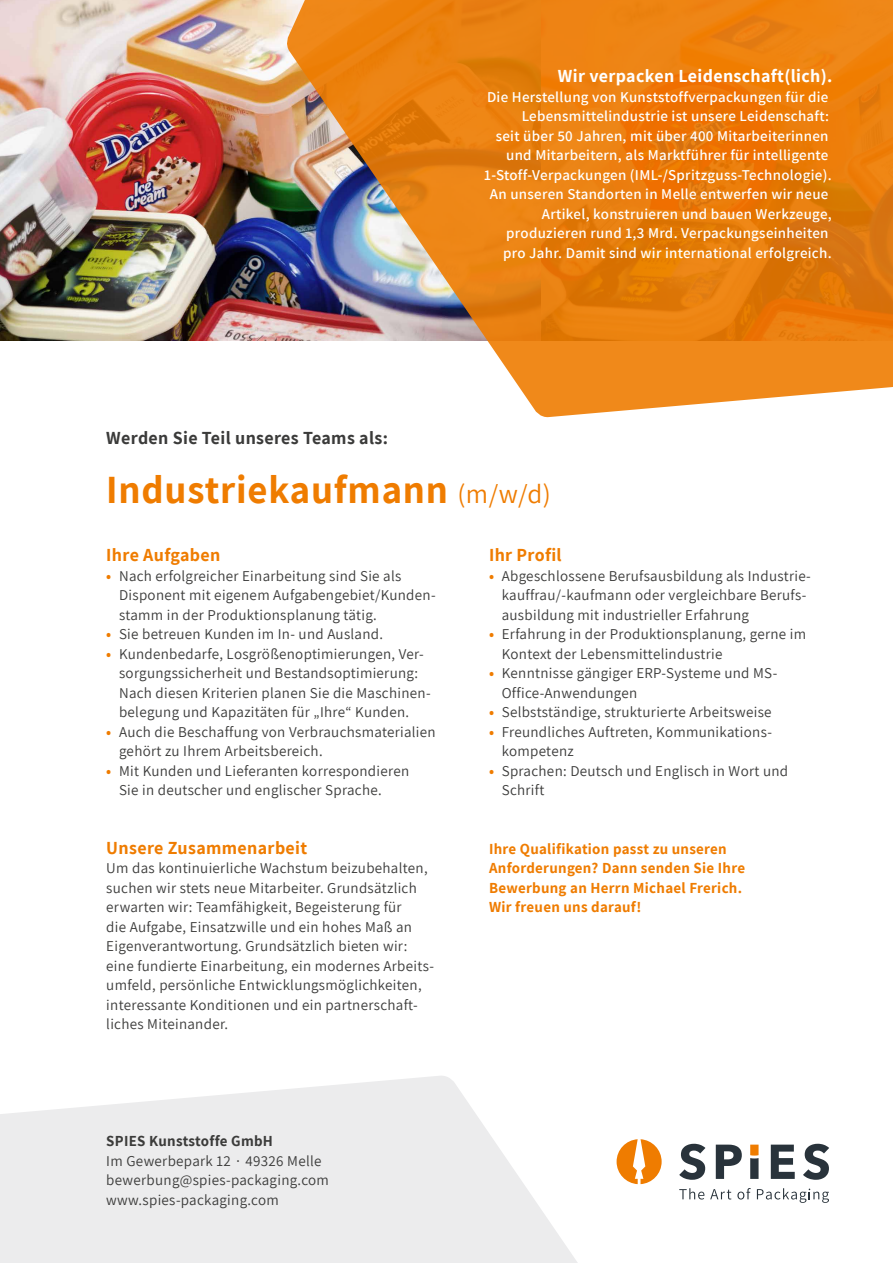
<style>
.page{position:relative;width:893px;height:1263px;background:#fff}
.page>*{position:absolute;margin:0;border:0;box-sizing:border-box;transform-origin:0 0}
.t1{font:700 39px "Assistant";letter-spacing:.02em;color:#ef7c00}
.t2{font:700 18px "Assistant";letter-spacing:.02em;color:#ef7c00}
.t3{font:700 18px "Assistant";letter-spacing:.02em;color:#fff}
.t4{font:700 18px "Assistant";letter-spacing:.02em;color:#3b3b3a}
.t5{font:15px/19.5px "Assistant";letter-spacing:.02em;color:#3b3b3a}
.t6{font:600 15px/19.5px "Assistant";letter-spacing:.02em;color:#fff;text-align:right}
.t7{font:700 15px/19.5px "Assistant";letter-spacing:.02em;color:#ef7c00}
.t8{font:700 15px "Assistant";letter-spacing:.02em;color:#3b3b3a}
.s1{font-weight:400;font-size:27px}
.s2{font-weight:700;color:#ef7c00}
</style>
<div class="page">
<svg style="left:729px;top:1143px;width:100px;height:60px"></svg>
<svg style="left:0;top:1076px;width:729px;height:187px;fill:#ececed"></svg>
<img style="left:0;top:0;width:285px;height:340px">
<svg style="left:285px;top:0;width:608px;height:418px;fill:#ed8313"></svg>
<p class="t4" style="left:106px;top:426px;width:283px">Werden Sie Teil unseres Teams als:</p>
<p class="t3" style="left:558px;top:64px;width:276px">Wir verpacken Leidenschaft(lich).</p>
<p class="t6" style="left:484px;top:86px;width:349px">Die Herstellung von Kunststoffverpackungen für die Lebensmittelindustrie ist unsere Leidenschaft:<br>seit über 50 Jahren, mit über 400 Mitarbeiterinnen und Mitarbeitern, als Marktführer für intelligente 1-Stoff-Verpackungen (IML-/Spritzguss-Technologie).<br>An unseren Standorten in Melle entwerfen wir neue Artikel, konstruieren und bauen Werkzeuge, produzieren rund 1,3 Mrd. Verpackungseinheiten pro Jahr. Damit sind wir international erfolgreich.</p>
<h1 class="t1" style="left:106px;top:463px;width:446px">Industriekaufmann <span class="s1">(m/w/d)</span></h1>
<p class="t2" style="left:106px;top:543px;width:115px">Ihre Aufgaben</p>
<p class="t5" style="left:119px;top:565px;width:318px;text-indent:-13px"><span class="s2">•</span> Nach erfolgreicher Einarbeitung sind Sie als<br>Disponent mit eigenem Aufgabengebiet/Kunden&shy;stamm in der Produktionsplanung tätig.</p>
<p class="t5" style="left:106px;top:624px;width:278px"><span class="s2">•</span> Sie betreuen Kunden im In- und Ausland.</p>
<p class="t5" style="left:119px;top:643px;width:313px;text-indent:-13px"><span class="s2">•</span> Kundenbedarfe, Losgrößenoptimierungen, Ver&shy;sorgungssicherheit und Bestandsoptimierung:<br>Nach diesen Kriterien planen Sie die Maschinen&shy;belegung und Kapazitäten für „Ihre“ Kunden.</p>
<p class="t5" style="left:119px;top:721px;width:318px;text-indent:-13px"><span class="s2">•</span> Auch die Beschaffung von Verbrauchsmaterialien gehört zu Ihrem Arbeitsbereich.</p>
<p class="t5" style="left:119px;top:760px;width:292px;text-indent:-13px"><span class="s2">•</span> Mit Kunden und Lieferanten korrespondieren<br>Sie in deutscher und englischer Sprache.</p>
<p class="t2" style="left:106px;top:835px;width:202px">Unsere Zusammenarbeit</p>
<p class="t5" style="left:106px;top:858px;width:329px">Um das kontinuierliche Wachstum beizubehalten, suchen wir stets neue Mitarbeiter. Grundsätzlich erwarten wir: Teamfähigkeit, Begeisterung für<br>die Aufgabe, Einsatzwille und ein hohes Maß an Eigenverantwortung. Grundsätzlich bieten wir: eine fundierte Einarbeitung, ein modernes Arbeits&shy;umfeld, persönliche Entwicklungsmöglichkeiten, interessante Konditionen und ein partnerschaft&shy;liches Miteinander.</p>
<p class="t8" style="left:106px;top:1131px;width:168px">Spi es Kunststoffe GmbH</p>
<p class="t5" style="left:106px;top:1150px;width:224px">Im Gewerbepark 12 ∙ 49326 Melle bewerbung@spies-packaging.com www.spies-packaging.com</p>
<p class="t2" style="left:489px;top:543px;width:74px">Ihr Profil</p>
<p class="t5" style="left:502px;top:565px;width:311px;text-indent:-13px"><span class="s2">•</span> Abgeschlossene Berufsausbildung als Industrie&shy;kauffrau/-kaufmann oder vergleichbare Berufs&shy;ausbildung mit industrieller Erfahrung</p>
<p class="t5" style="left:502px;top:624px;width:306px;text-indent:-13px"><span class="s2">•</span> Erfahrung in der Produktionsplanung, gerne im<br>Kontext der Lebensmittelindustrie</p>
<p class="t5" style="left:502px;top:663px;width:277px;text-indent:-13px"><span class="s2">•</span> Kenntnisse gängiger ERP-Systeme und MS-<br>Office-Anwendungen</p>
<p class="t5" style="left:489px;top:702px;width:284px"><span class="s2">•</span> Selbstständige, strukturierte Arbeitsweise</p>
<p class="t5" style="left:502px;top:721px;width:272px;text-indent:-13px"><span class="s2">•</span> Freundliches Auftreten, Kommunikations&shy;kompetenz</p>
<p class="t5" style="left:502px;top:760px;width:288px;text-indent:-13px"><span class="s2">•</span> Sprachen: Deutsch und Englisch in Wort und<br>Schrift</p>
<p class="t7" style="left:489px;top:838px;width:258px">Ihre Qualifikation passt zu unseren Anforderungen? Dann senden Sie Ihre Bewerbung an Herrn Michael Frerich.<br>Wir freuen uns darauf!</p>
</div>
